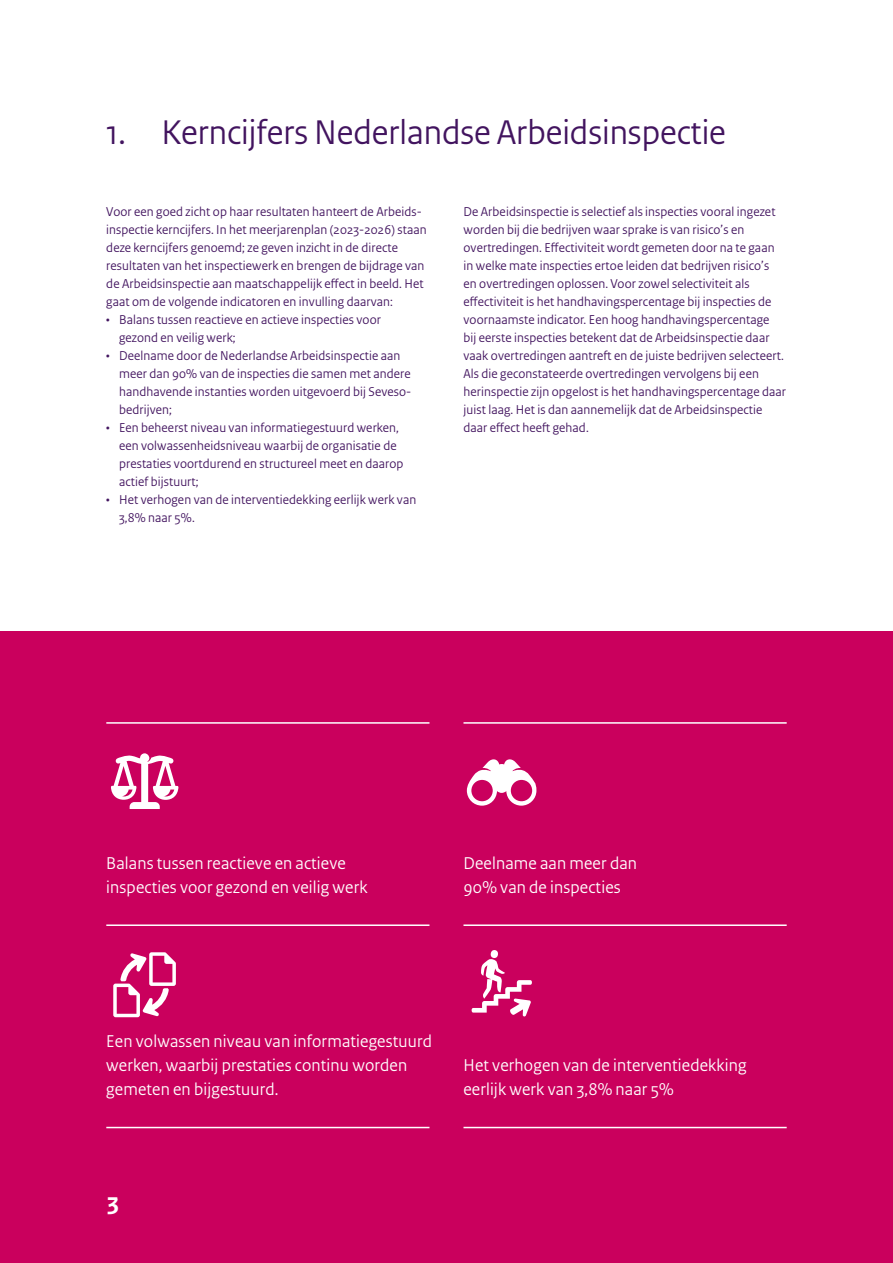
<style>
.page{position:relative;width:893px;height:1263px;background:#fff}
.page>*{position:absolute;margin:0;border:0;box-sizing:border-box;transform-origin:0 0}
.H2_-_Titels{font:36px "Rijksoverheid Sans Heading";color:#42145f}
.t1{font:700 25.5px "Rijksoverheid Sans Text";color:#fff}
.t2{font:18px/24px "Rijksoverheid Sans Heading";letter-spacing:.01em;color:#fff}
.P_-_Bodytekst_cijfers{font:13.5px/18px "Rijksoverheid Sans Heading";letter-spacing:.01em;color:#42145f}
.P_-_Bodytekst_cijfers__geen_witruimte{font:13.5px/18px "Rijksoverheid Sans Heading";letter-spacing:.01em;color:#42145f}
</style>
<div class="page">
<div style="left:0;top:631px;width:893px;height:632px;background:#ca005d"></div>
<hr style="left:106px;top:722px;width:323px;height:2px;background:#fff">
<hr style="left:106px;top:924px;width:323px;height:2px;background:#fff">
<hr style="left:106px;top:1127px;width:323px;height:1px;background:#fff">
<hr style="left:463px;top:722px;width:324px;height:2px;background:#fff">
<hr style="left:463px;top:924px;width:324px;height:2px;background:#fff">
<hr style="left:463px;top:1127px;width:324px;height:1px;background:#fff">
<svg style="left:113px;top:952px;width:63px;height:65px"></svg>
<div style="left:490px;top:950px;width:8px;height:8px;background:#fff;border-radius:50%"></div>
<svg style="left:472px;top:959px;width:60px;height:58px"></svg>
<svg style="left:467px;top:759px;width:69px;height:47px"></svg>
<svg style="left:111px;top:753px;width:67px;height:56px"></svg>
<h2 class="H2_-_Titels" style="left:106px;top:111px;width:621px">1. Kerncijfers Nederlandse Arbeidsinspectie</h2>
<p class="P_-_Bodytekst_cijfers__geen_witruimte" style="left:106px;top:203px;width:322px">Voor een goed zicht op haar resultaten hanteert de Arbeids&shy;inspectie kerncĳfers. In het meerjarenplan (2023-2026) staan deze kerncijfers genoemd; ze geven inzicht in de directe resultaten van het inspectiewerk en brengen de bijdrage van de Arbeidsinspectie aan maatschappelijk effect in beeld. Het gaat om de volgende indicatoren en invulling daarvan:</p>
<p class="P_-_Bodytekst_cijfers" style="left:119px;top:311px;width:263px;text-indent:-13px">• Balans tussen reactieve en actieve inspecties voor gezond en veilig werk;</p>
<p class="P_-_Bodytekst_cijfers" style="left:119px;top:347px;width:294px;text-indent:-13px">• Deelname door de Nederlandse Arbeidsinspectie aan meer dan 90% van de inspecties die samen met andere handhavende instanties worden uitgevoerd bij Seveso&shy;bedrijven;</p>
<p class="P_-_Bodytekst_cijfers" style="left:119px;top:419px;width:286px;text-indent:-13px">• Een beheerst niveau van informatiegestuurd werken, een volwassenheidsniveau waarbij de organisatie de prestaties voortdurend en structureel meet en daarop actief bijstuurt;</p>
<p class="P_-_Bodytekst_cijfers" style="left:119px;top:491px;width:299px;text-indent:-13px">• Het verhogen van de interventiedekking eerlĳk werk van<br>3,8% naar 5%.</p>
<p class="P_-_Bodytekst_cijfers" style="left:463px;top:203px;width:324px">De Arbeidsinspectie is selectief als inspecties vooral ingezet worden bĳ die bedrĳven waar sprake is van risico’s en overtredingen. Effectiviteit wordt gemeten door na te gaan in welke mate inspecties ertoe leiden dat bedrĳven risico’s<br>en overtredingen oplossen. Voor zowel selectiviteit als effectiviteit is het handhavingspercentage bij inspecties de voornaamste indicator. Een hoog handhavingspercentage<br>bij eerste inspecties betekent dat de Arbeidsinspectie daar vaak overtredingen aantreft en de juiste bedrijven selecteert.<br>Als die geconstateerde overtredingen vervolgens bij een herinspectie zijn opgelost is het handhavingspercentage daar juist laag. Het is dan aannemelijk dat de Arbeidsinspectie daar effect heeft gehad.</p>
<h3 class="t2" style="left:106px;top:851px;width:263px">Balans tussen reactieve en actieve inspecties voor gezond en veilig werk</h3>
<h3 class="t2" style="left:463px;top:851px;width:175px">Deelname aan meer dan<br>90% van de inspecties</h3>
<h3 class="t2" style="left:106px;top:1029px;width:327px">Een volwassen niveau van informatiegestuurd werken, waarbij prestaties continu worden gemeten en bijgestuurd.</h3>
<h3 class="t2" style="left:463px;top:1053px;width:284px">Het verhogen van de interventiedekking eerlĳk werk van 3,8% naar 5%</h3>
<h2 class="t1" style="left:106px;top:1191px;width:15px">3</h2>
</div>
